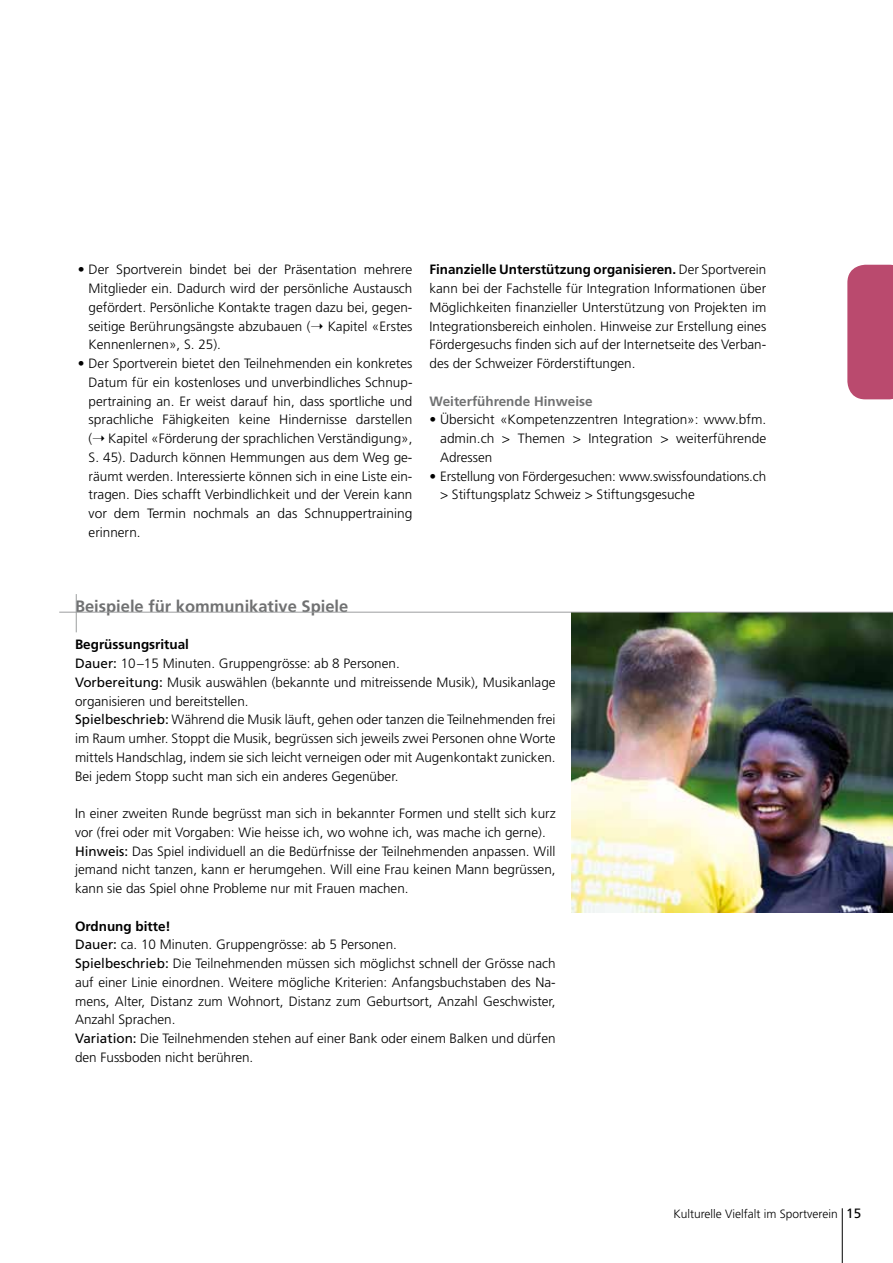
<style>
.page{position:relative;width:893px;height:1263px;background:#fff}
.page>*{position:absolute;margin:0;border:0;box-sizing:border-box;transform-origin:0 0}
.t1{font:700 16.5px "Frutiger LT";color:#707172}
.t2{font:300 13.5px/18.8px "Frutiger LT";color:#000;text-align:justify}
.t3{font:700 13.5px "Frutiger LT";color:#707172}
.t4{font:300 12px "Frutiger LT";color:#000}
.s1{font-weight:700}
.s2{font-weight:400}
.s3{font-weight:400;font-size:13.5px}
</style>
<div class="page">
<img style="left:572px;top:613px;width:321px;height:299px">
<hr style="left:842px;top:1208px;width:1px;height:55px;background:#000">
<div style="left:847px;top:265px;width:46px;height:134px;background:#ba4a6e"></div>
<hr style="left:59px;top:612px;width:834px;height:1px;background:#9c9e9f">
<hr style="left:76px;top:594px;width:1px;height:38px;background:#9c9e9f">
<p class="t2" style="left:89px;top:260px;width:325px;text-indent:-11px">• Der Sportverein bindet bei der Präsentation mehrere Mitglieder ein. Dadurch wird der persönliche Austausch gefördert. Persönliche Kontakte tragen dazu bei, gegen&shy;seitige Berührungsängste abzubauen (➝ Kapitel «Erstes Kennenlernen», S. 25).</p>
<p class="t2" style="left:89px;top:354px;width:325px;text-indent:-11px">• Der Sportverein bietet den Teilnehmenden ein konkretes Datum für ein kostenloses und unverbindliches Schnup&shy;pertraining an. Er weist darauf hin, dass sportliche und sprachliche Fähigkeiten keine Hindernisse darstellen (➝ Kapitel «Förderung der sprachlichen Verständigung», S. 45). Dadurch können Hemmungen aus dem Weg ge&shy;räumt werden. Interessierte können sich in eine Liste ein&shy;tragen. Dies schafft Verbindlichkeit und der Verein kann vor dem Termin nochmals an das Schnuppertraining erinnern.</p>
<p class="t2" style="left:429px;top:260px;width:338px"><span class="s1">Finanzielle Unterstützung organisieren.</span> Der Sportverein kann bei der Fachstelle für Integration Informationen über Möglichkeiten finanzieller Unterstützung von Projekten im Integrationsbereich einholen. Hinweise zur Erstellung eines Fördergesuchs finden sich auf der Internetseite des Verban&shy;des der Schweizer Förderstiftungen.</p>
<p class="t3" style="left:429px;top:393px;width:165px">Weiterführende Hinweise</p>
<p class="t2" style="left:440px;top:410px;width:328px;text-indent:-11px">• Übersicht «Kompetenzzentren Integration»: www.bfm. admin.ch &gt; Themen &gt; Integration &gt; weiterführende Adressen</p>
<p class="t2" style="left:440px;top:467px;width:328px;text-indent:-11px">• Erstellung von Fördergesuchen: www.swissfoundations.ch &gt; Stiftungsplatz Schweiz &gt; Stiftungsgesuche</p>
<p class="t1" style="left:75px;top:596px;width:275px">Beispiele für kommunikative Spiele</p>
<p class="t2" style="left:75px;top:635px;width:482px;text-align:left"><span class="s1">Begrüssungsritual<br></span><span class="s2">Dauer:</span> 10–15 Minuten. Gruppengrösse: ab 8 Personen.<br><span class="s2">Vorbereitung:</span> Musik auswählen (bekannte und mitreissende Musik), Musikanlage organisieren und bereitstellen.<br><span class="s2">Spielbeschrieb:</span> Während die Musik läuft, gehen oder tanzen die Teilnehmenden frei im Raum umher. Stoppt die Musik, begrüssen sich jeweils zwei Personen ohne Worte mittels Handschlag, indem sie sich leicht verneigen oder mit Augenkontakt zunicken.<br>Bei jedem Stopp sucht man sich ein anderes Gegenüber.</p>
<p class="t2" style="left:75px;top:804px;width:482px;text-align:left">In einer zweiten Runde begrüsst man sich in bekannter Formen und stellt sich kurz vor (frei oder mit Vorgaben: Wie heisse ich, wo wohne ich, was mache ich gerne).<br><span class="s2">Hinweis:</span> Das Spiel individuell an die Bedürfnisse der Teilnehmenden anpassen. Will jemand nicht tanzen, kann er herumgehen. Will eine Frau keinen Mann begrüssen, kann sie das Spiel ohne Probleme nur mit Frauen machen.</p>
<p class="t2" style="left:75px;top:917px;width:482px;text-align:left"><span class="s1">Ordnung bitte!<br></span><span class="s2">Dauer:</span> ca. 10 Minuten. Gruppengrösse: ab 5 Personen.<br><span class="s2">Spielbeschrieb:</span> Die Teilnehmenden müssen sich möglichst schnell der Grösse nach auf einer Linie einordnen. Weitere mögliche Kriterien: Anfangsbuchstaben des Na&shy;mens, Alter, Distanz zum Wohnort, Distanz zum Geburtsort, Anzahl Geschwister, Anzahl Sprachen.<br><span class="s2">Variation:</span> Die Teilnehmenden stehen auf einer Bank oder einem Balken und dürfen den Fussboden nicht berühren.</p>
<p class="t4" style="left:673px;top:1207px;width:189px">Kulturelle Vielfalt im Sportverein <span class="s3">15</span></p>
</div>
